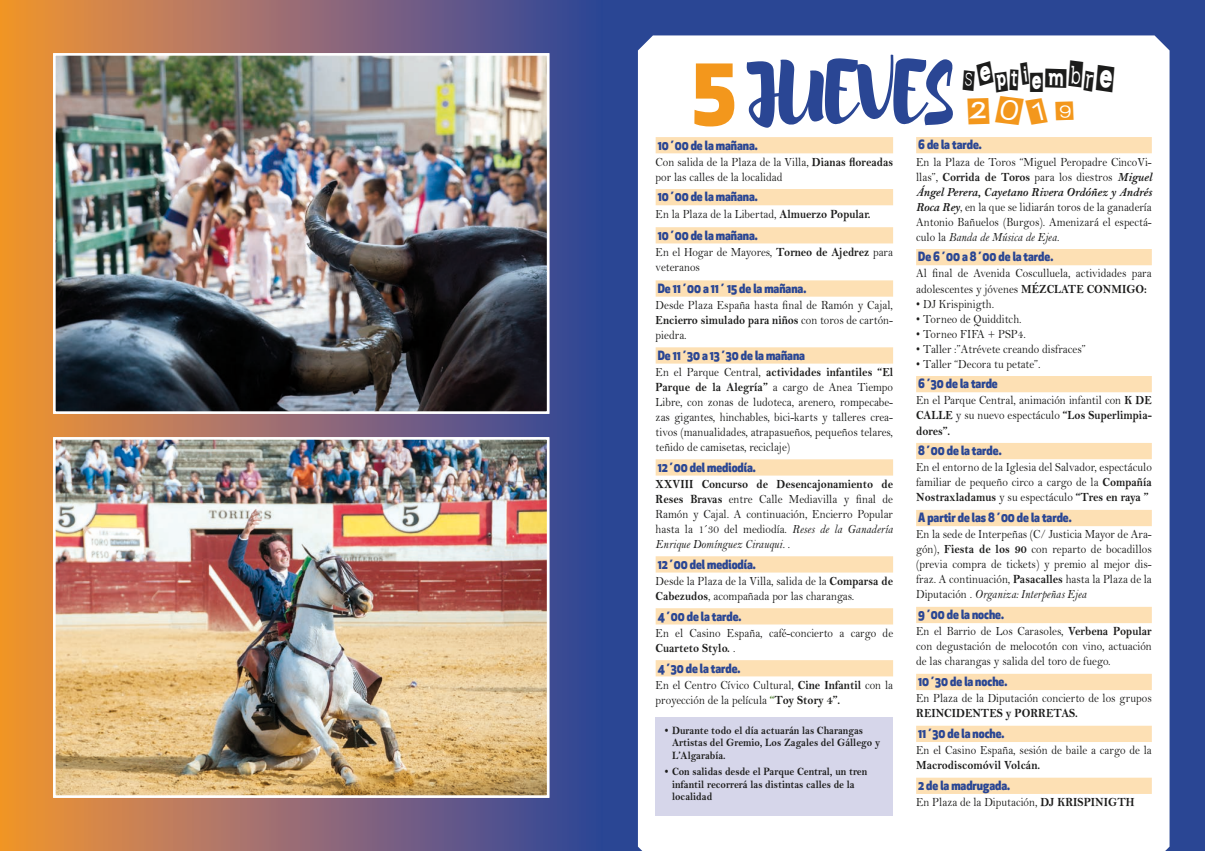
<style>
.page{position:relative;width:1205px;height:851px;background:#fff}
.page>*{position:absolute;margin:0;border:0;box-sizing:border-box;transform-origin:0 0}
.t1{font:35.38px/32.5px "Earwig Factory";color:#1c1c1b;scale:.76 1}
.t2{font:12.5px/15px "Bell MT Std";color:#1c1c1b;text-align:justify;scale:.9 1}
.t3{font:800 12.5px "Apex New";color:#2a4694;scale:.9 1}
.t4{font:700 12.5px "Bell MT Std";color:#1c1c1b;scale:.9 1}
.t5{font:700 11.25px/12.5px "Bell MT Std";color:#1c1c1b;scale:.9 1}
.s1{font-family:"Apex New";font-weight:800;font-size:82.25px;color:#f3971c}
.s2{font-family:"Brusher";font-size:77.38px;color:#2a4694}
.s3{color:#f3971c}
.s4{font-weight:700}
.s5{font-style:italic}
.s6{font-weight:700;color:#528135}
.s7{font-weight:700;font-style:italic}
</style>
<div class="page">
<div style="left:602px;top:0;width:603px;height:850px;background:#2a4694"></div>
<div style="left:638px;top:35px;width:531px;height:815px;background:#fff"></div>
<svg style="left:0;top:0;width:602px;height:850px;background:#926d67"></svg>
<img style="left:56px;top:440px;width:490px;height:354px">
<div style="left:53px;top:437px;width:496px;height:360px;border:2px solid #fff"></div>
<img style="left:56px;top:56px;width:490px;height:355px">
<div style="left:53px;top:53px;width:496px;height:361px;border:2px solid #fff"></div>
<div style="left:656px;top:137px;width:237px;height:16px;background:#fde0b4"></div>
<div style="left:656px;top:189px;width:237px;height:16px;background:#fde0b4"></div>
<div style="left:656px;top:227px;width:237px;height:16px;background:#fde0b4"></div>
<div style="left:656px;top:280px;width:237px;height:16px;background:#fde0b4"></div>
<div style="left:656px;top:347px;width:237px;height:16px;background:#fde0b4"></div>
<div style="left:656px;top:459px;width:237px;height:16px;background:#fde0b4"></div>
<div style="left:656px;top:556px;width:237px;height:16px;background:#fde0b4"></div>
<div style="left:656px;top:608px;width:237px;height:16px;background:#fde0b4"></div>
<div style="left:656px;top:660px;width:237px;height:16px;background:#fde0b4"></div>
<div style="left:916px;top:137px;width:236px;height:16px;background:#fde0b4"></div>
<div style="left:916px;top:249px;width:236px;height:16px;background:#fde0b4"></div>
<div style="left:916px;top:376px;width:236px;height:16px;background:#fde0b4"></div>
<div style="left:916px;top:443px;width:236px;height:16px;background:#fde0b4"></div>
<div style="left:916px;top:510px;width:236px;height:16px;background:#fde0b4"></div>
<div style="left:916px;top:606px;width:236px;height:17px;background:#fde0b4"></div>
<div style="left:916px;top:673px;width:236px;height:17px;background:#fde0b4"></div>
<div style="left:916px;top:725px;width:236px;height:16px;background:#fde0b4"></div>
<div style="left:916px;top:777px;width:236px;height:16px;background:#fde0b4"></div>
<div style="left:656px;top:717px;width:237px;height:98px;background:#d6d6ea"></div>
<h1 class="t1" style="left:963px;top:57px;width:202px;text-indent:-271px"><span class="s1">5</span><span class="s2">JUEVES</span> Septiembre<br><span class="s3">2019</span></h1>
<p class="t3" style="left:658px;top:136px;width:113px">10´00 de la mañana.</p>
<p class="t2" style="left:656px;top:154px;width:265px">Con salida de la Plaza de la Villa, <span class="s4">Dianas floreadas </span>por las calles de la localidad</p>
<p class="t3" style="left:658px;top:188px;width:113px">10´00 de la mañana.</p>
<p class="t2" style="left:656px;top:206px;width:240px">En la Plaza de la Libertad, <span class="s4">Almuerzo Popular.</span></p>
<p class="t3" style="left:658px;top:226px;width:113px">10´00 de la mañana.</p>
<p class="t2" style="left:656px;top:244px;width:265px">En el Hogar de Mayores, <span class="s4">Torneo de Ajedrez</span> para veteranos</p>
<p class="t3" style="left:658px;top:279px;width:167px">De 11´00 a 11´ 15 de la mañana.</p>
<p class="t2" style="left:656px;top:297px;width:265px">Desde Plaza España hasta final de Ramón y Cajal, <span class="s4">Encierro simulado para niños</span> con toros de cartón&shy;piedra.</p>
<p class="t3" style="left:658px;top:346px;width:165px">De 11´30 a 13´30 de la mañana</p>
<p class="t2" style="left:656px;top:364px;width:265px">En el Parque Central, <span class="s4">actividades infantiles “El Parque de la Alegría”</span> a cargo de Anea Tiempo Libre, con zonas de ludoteca, arenero, rompecabe&shy;zas gigantes, hinchables, bici-karts y talleres crea&shy;tivos (manualidades, atrapasueños, pequeños telares, teñido de camisetas, reciclaje)</p>
<p class="t3" style="left:658px;top:458px;width:110px">12´00 del mediodía.</p>
<p class="t2" style="left:656px;top:476px;width:265px"><span class="s4">XXVIII Concurso de Desencajonamiento de Reses Bravas</span> entre Calle Mediavilla y final de Ramón y Cajal. A continuación, Encierro Popular hasta la 1´30 del mediodía. <span class="s5">Reses de la Ganadería Enrique Domínguez Cirauqui. .</span></p>
<p class="t3" style="left:658px;top:555px;width:110px">12´00 del mediodía.</p>
<p class="t2" style="left:656px;top:573px;width:265px">Desde la Plaza de la Villa, salida de la <span class="s4">Comparsa de<br>Cabezudos</span>, acompañada por las charangas.</p>
<p class="t3" style="left:658px;top:607px;width:95px">4´00 de la tarde.</p>
<p class="t2" style="left:656px;top:625px;width:265px">En el Casino España, café-concierto a cargo de<br><span class="s4">Cuarteto Stylo.</span> <span class="s5">.</span></p>
<p class="t3" style="left:658px;top:659px;width:94px">4´30 de la tarde.</p>
<p class="t2" style="left:656px;top:677px;width:265px">En el Centro Cívico Cultural, <span class="s4">Cine Infantil</span> con la proyección de la película <span class="s6">“</span><span class="s4">Toy Story 4”.</span></p>
<p class="t3" style="left:918px;top:136px;width:72px">6 de la tarde.</p>
<p class="t2" style="left:916px;top:154px;width:263px">En la Plaza de Toros “Miguel Peropadre CincoVi&shy;llas”, <span class="s4">Corrida de Toros</span> para los diestros <span class="s7">Miguel Ángel Perera, Cayetano Rivera Ordóñez y Andrés Roca Rey</span>, en la que se lidiarán toros de la ganadería Antonio Bañuelos (Burgos). Amenizará el espectá&shy;culo la <span class="s5">Banda de Música de Ejea.</span></p>
<p class="t3" style="left:918px;top:248px;width:152px">De 6´00 a 8´00 de la tarde.</p>
<p class="t2" style="left:916px;top:266px;width:263px">Al final de Avenida Cosculluela, actividades para adolescentes y jóvenes <span class="s4">MÉZCLATE CONMIGO:</span></p>
<p class="t2" style="left:916px;top:296px;width:88px">• DJ Krispinigth.</p>
<p class="t2" style="left:916px;top:311px;width:119px">• Torneo de Quidditch.</p>
<p class="t2" style="left:916px;top:326px;width:123px">• Torneo FIFA + PSP4.</p>
<p class="t2" style="left:916px;top:341px;width:190px">• Taller :”Atrévete creando disfraces”</p>
<p class="t2" style="left:916px;top:356px;width:140px">• Taller “Decora tu petate”.</p>
<p class="t3" style="left:918px;top:375px;width:90px">6´30 de la tarde</p>
<p class="t2" style="left:916px;top:393px;width:263px">En el Parque Central, animación infantil con <span class="s4">K DE CALLE</span> y su nuevo espectáculo <span class="s4">“Los Superlimpia&shy;dores”.</span></p>
<p class="t3" style="left:918px;top:442px;width:94px">8´00 de la tarde.</p>
<p class="t2" style="left:916px;top:460px;width:263px">En el entorno de la Iglesia del Salvador, espectáculo familiar de pequeño circo a cargo de la <span class="s4">Compañía Nostraxladamus</span> y su espectáculo <span class="s4">“Tres en raya ”</span></p>
<p class="t3" style="left:918px;top:509px;width:172px">A partir de las 8´00 de la tarde.</p>
<p class="t2" style="left:916px;top:527px;width:263px">En la sede de Interpeñas (C/ Justicia Mayor de Ara&shy;gón), <span class="s4">Fiesta de los 90</span> con reparto de bocadillos (previa compra de tickets) y premio al mejor dis&shy;fraz. A continuación, <span class="s4">Pasacalles</span> hasta la Plaza de la Diputación . <span class="s5">Organiza: Interpeñas Ejea</span></p>
<p class="t3" style="left:918px;top:606px;width:97px">9´00 de la noche.</p>
<p class="t2" style="left:916px;top:624px;width:263px">En el Barrio de Los Carasoles, <span class="s4">Verbena Popular </span>con degustación de melocotón con vino, actuación de las charangas y salida del toro de fuego.</p>
<p class="t3" style="left:918px;top:672px;width:101px">10´30 de la noche.</p>
<p class="t2" style="left:916px;top:690px;width:263px">En Plaza de la Diputación concierto de los grupos</p>
<p class="t4" style="left:916px;top:706px;width:181px">REINCIDENTES y PORRETAS.</p>
<p class="t3" style="left:918px;top:724px;width:97px">11´30 de la noche.</p>
<p class="t2" style="left:916px;top:742px;width:263px">En el Casino España, sesión de baile a cargo de la</p>
<p class="t4" style="left:916px;top:758px;width:139px">Macrodiscomóvil Volcán.</p>
<p class="t3" style="left:918px;top:776px;width:104px">2 de la madrugada.</p>
<p class="t2" style="left:916px;top:794px;width:244px">En Plaza de la Diputación, <span class="s4">DJ KRISPINIGTH</span></p>
<p class="t5" style="left:672px;top:724px;width:233px;text-indent:-7px">• Durante todo el día actuarán las Charangas<br>Artistas del Gremio, Los Zagales del Gállego y<br>L’Algarabía.</p>
<p class="t5" style="left:672px;top:765px;width:218px;text-indent:-7px">• Con salidas desde el Parque Central, un tren infantil recorrerá las distintas calles de la localidad</p>
</div>
